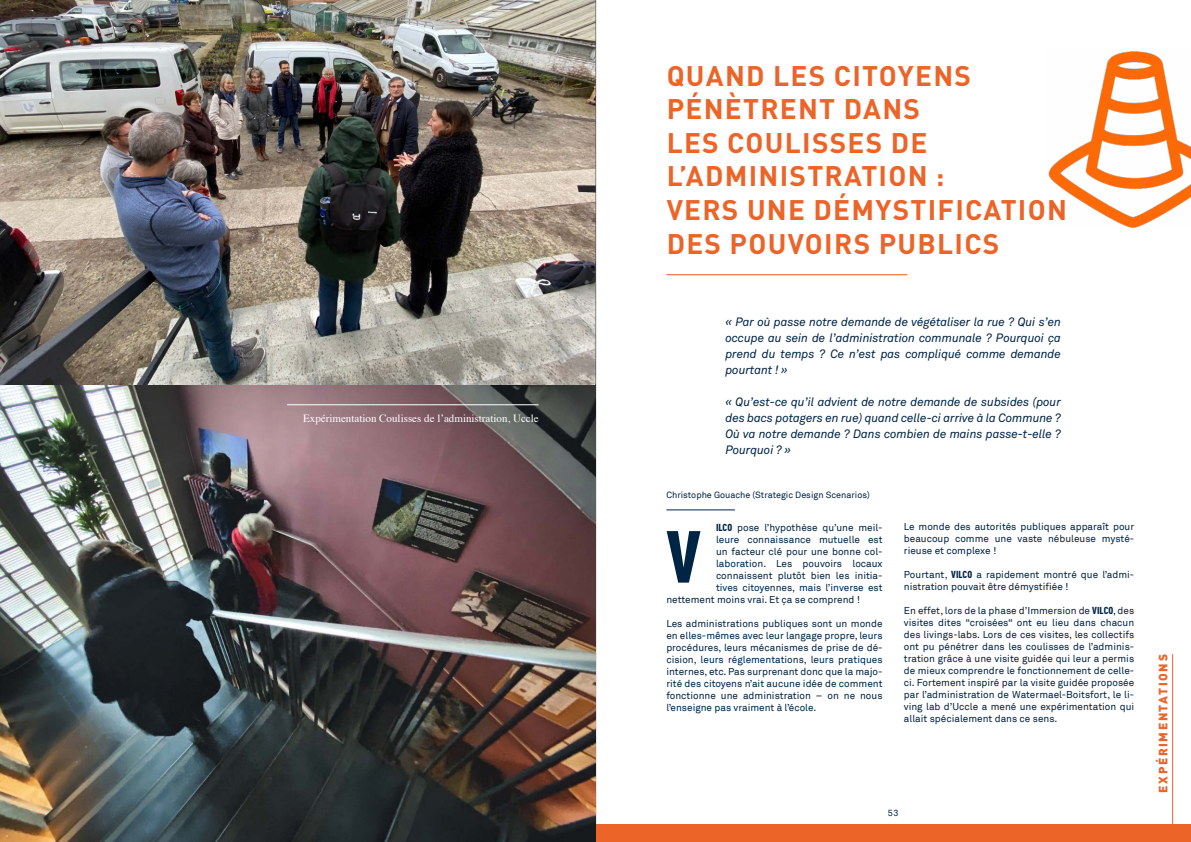
<style>
.page{position:relative;width:1191px;height:842px;background:#fff}
.page>*{position:absolute;margin:0;border:0;box-sizing:border-box;transform-origin:0 0}
.t1{font:900 72.4px "DIN Cond";color:#002444}
.t2{font:700 28px/33.6px "DIN Pro";letter-spacing:.045em;color:#ec6428}
.t3{font:italic 12px/16px "Akkurat";letter-spacing:-.01em;color:#002444;text-align:justify}
.t4{font:900 12px "DIN Pro";letter-spacing:.13em;color:#ec6428}
.t5{font:11px "Times";color:#fff}
.t6{font:10px/12px "Akkurat";color:#002444;text-align:justify}
.t7{font:9px "Akkurat";color:#002444}
.s1{font-family:"DIN Cond";font-weight:900}
</style>
<div class="page">
<hr style="left:595px;top:0;width:1px;height:842px;background:#3c3c3b">
<div style="left:0;top:825px;width:1191px;height:17px;background:#ec6428"></div>
<img style="left:0;top:0;width:595px;height:386px">
<hr style="left:666px;top:510px;width:69px;height:1px;background:#002444">
<hr style="left:1172px;top:654px;width:1px;height:171px;background:#ec6428">
<img style="left:0;top:386px;width:595px;height:456px">
<img style="left:1048px;top:51px;width:143px;height:177px">
<hr style="left:666px;top:274px;width:241px;height:1px;background:#e85b19">
<hr style="left:287px;top:404px;width:251px;height:1px;background:#fff">
<p class="t5" style="left:303px;top:407px;width:237px">Expérimentation Coulisses de l’administration, Uccle</p>
<h2 class="t2" style="left:666px;top:55px;width:402px">QUAND LES CITOYENS<br>PÉNÈTRENT DANS<br>LES COULISSES DE<br>L’ADMINISTRATION :<br>VERS UNE DÉMYSTIFICATION<br>DES POUVOIRS PUBLICS</h2>
<p class="t3" style="left:725px;top:314px;width:337px">« Par où passe notre demande de végétaliser la rue ? Qui s’en occupe au sein de l’administration communale ? Pourquoi ça prend du temps ? Ce n’est pas compliqué comme demande pourtant ! »</p>
<p class="t3" style="left:725px;top:394px;width:337px">« Qu’est-ce qu’il advient de notre demande de subsides (pour des bacs potagers en rue) quand celle-ci arrive à la Commune ?<br>Où va notre demande ? Dans combien de mains passe-t-elle ?<br>Pourquoi ? »</p>
<p class="t7" style="left:666px;top:490px;width:205px">Christophe Gouache (Strategic Design Scenarios)</p>
<h1 class="t1" style="left:666px;top:511px;width:36px">V</h1>
<p class="t6" style="left:904px;top:521px;width:232px">Le monde des autorités publiques apparaît pour beaucoup comme une vaste nébuleuse mysté&shy;rieuse et complexe !</p>
<p class="t6" style="left:716px;top:522px;width:168px"><span class="s1">ILCO</span> pose l’hypothèse qu’une meil-</p>
<p class="t6" style="left:716px;top:534px;width:168px">leure connaissance mutuelle est</p>
<p class="t6" style="left:716px;top:546px;width:168px">un facteur clé pour une bonne col-</p>
<p class="t6" style="left:716px;top:558px;width:168px">laboration. Les pouvoirs locaux</p>
<p class="t6" style="left:716px;top:570px;width:168px">connaissent plutôt bien les initia-</p>
<p class="t6" style="left:716px;top:582px;width:168px">tives citoyennes, mais l’inverse est</p>
<p class="t6" style="left:666px;top:594px;width:195px">nettement moins vrai. Et ça se comprend !</p>
<p class="t6" style="left:666px;top:618px;width:218px">Les administrations publiques sont un monde en elles-mêmes avec leur langage propre, leurs procédures, leurs mécanismes de prise de dé&shy;cision, leurs réglementations, leurs pratiques internes, etc. Pas surprenant donc que la majo&shy;rité des citoyens n’ait aucune idée de comment fonctionne une administration – on ne nous l’enseigne pas vraiment à l’école.</p>
<p class="t6" style="left:904px;top:569px;width:232px">Pourtant, <span class="s1">VILCO</span> a rapidement montré que l’admi&shy;nistration pouvait être démystifiée !</p>
<p class="t6" style="left:903px;top:605px;width:232px">En effet, lors de la phase d’Immersion de <span class="s1">VILCO</span>, des visites dites “croisées“ ont eu lieu dans chacun des livings-labs. Lors de ces visites, les collectifs ont pu pénétrer dans les coulisses de l’adminis&shy;tration grâce à une visite guidée qui leur a permis de mieux comprendre le fonctionnement de celle&shy;ci. Fortement inspiré par la visite guidée proposée par l’administration de Watermael-Boitsfort, le li&shy;ving lab d’Uccle a mené une expérimentation qui allait spécialement dans ce sens.</p>
<p class="t7" style="left:888px;top:808px;width:12px">53</p>
<p class="t4" style="left:1152px;top:793px;width:140px;rotate:-90deg">EXPÉRIMENTATIONS</p>
</div>
